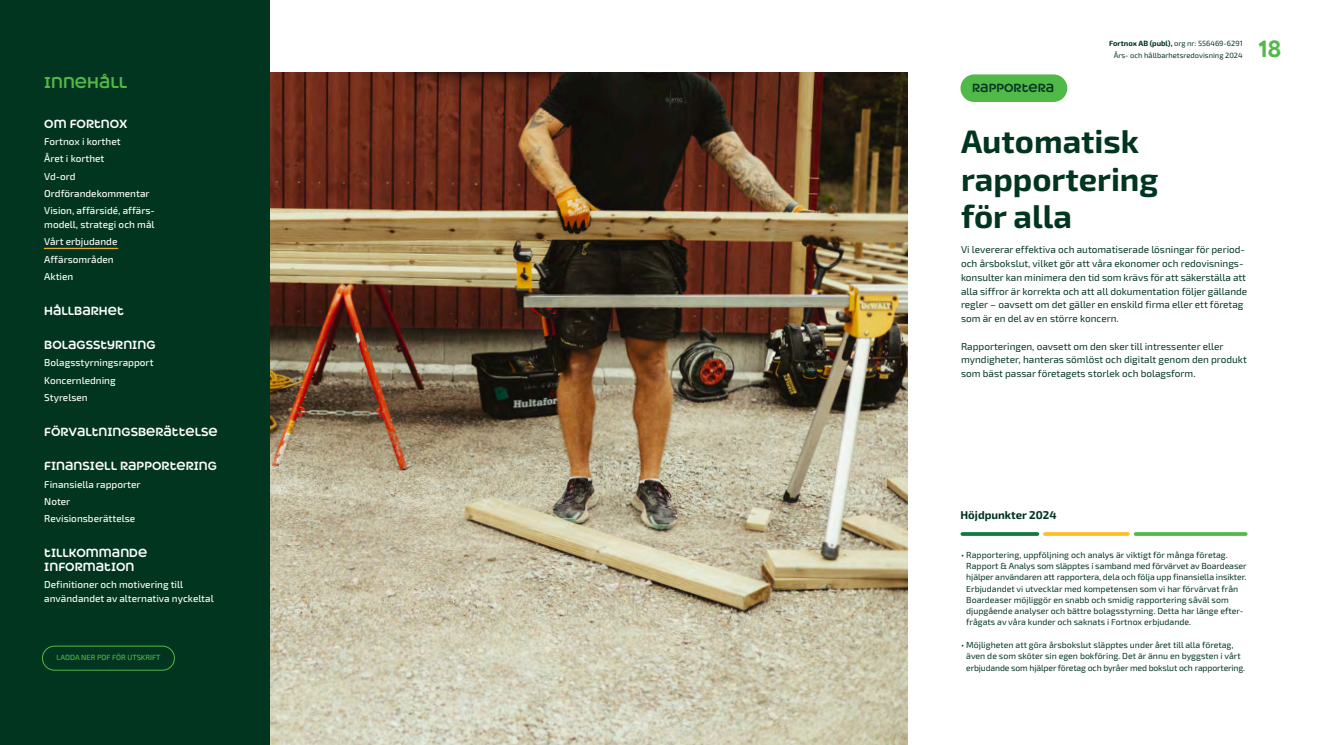
<style>
.page{position:relative;width:1322px;height:745px;background:#fff}
.page>*{position:absolute;margin:0;border:0;box-sizing:border-box;transform-origin:0 0}
.produktrubrik{font:700 32.5px/37.5px "Exo 2";color:#013520}
.t1{font:700 22.5px "Heavitas Neue";color:#51b948}
.t2{font:700 15px "Heavitas Neue";color:#51b948}
.t3{font:700 11.25px/13.8px "Heavitas Neue";color:#fff}
.FAKTA_RUBRIK{font:700 11.25px "Exo 2";color:#013520}
.t4{font:700 11.25px "Heavitas Neue";color:#013520}
.BRÖDTEXT{font:10px/13.8px "Exo 2";color:#013520}
.t5{font:500 10px/17.2px "Exo 2";color:#fff}
.FAKTA{font:8.75px/11.2px "Exo 2";color:#013520}
.t6{font:7.5px/11.2px "Exo 2";color:#013520;text-align:right}
.t7{font:500 7.5px "Exo 2";color:#51b948}
.s1{font-weight:700}
</style>
<div class="page">
<img style="left:269px;top:73px;width:638px;height:671px">
<div style="left:960px;top:74px;width:107px;height:28px;background:#51b948;border-radius:14px"></div>
<svg style="left:1135px;top:532px;width:110px;height:3px"></svg>
<svg style="left:1045px;top:532px;width:83px;height:3px"></svg>
<svg style="left:962px;top:532px;width:75px;height:3px"></svg>
<div style="left:0;top:0;width:269px;height:744px;background:#013520"></div>
<div style="left:42px;top:645px;width:133px;height:25px;border:1px solid #51b948;border-radius:12px"></div>
<hr style="left:44px;top:248px;width:74px;height:1px;background:#e6ad24">
<h3 class="t2" style="left:44px;top:73px;width:85px">INNEHÅLL</h3>
<p class="t3" style="left:44px;top:117px;width:85px">OM FORTNOX</p>
<p class="t5" style="left:44px;top:132px;width:112px">Fortnox i korthet<br>Året i korthet<br>Vd-ord<br>Ordförandekommentar<br>Vision, affärsidé, affärs-</p>
<p class="t5" style="left:44px;top:215px;width:112px">modell, strategi och mål<br>Vårt erbjudande<br>Affärsområden<br>Aktien</p>
<p class="t3" style="left:44px;top:303px;width:81px">HÅLLBARHET</p>
<p class="t3" style="left:44px;top:338px;width:113px">BOLAGSSTYRNING</p>
<p class="t5" style="left:44px;top:353px;width:111px">Bolagsstyrningsrapport<br>Koncernledning<br>Styrelsen</p>
<p class="t3" style="left:44px;top:424px;width:175px">FÖRVALTNINGSBERÄTTELSE</p>
<p class="t3" style="left:44px;top:459px;width:174px">FINANSIELL RAPPORTERING</p>
<p class="t5" style="left:44px;top:475px;width:98px">Finansiella rapporter<br>Noter<br>Revisionsberättelse</p>
<p class="t3" style="left:44px;top:545px;width:104px">TILLKOMMANDE<br>INFORMATION</p>
<p class="t5" style="left:44px;top:576px;width:171px;line-height:13.8px">Definitioner och motivering till användandet av alternativa nyckeltal</p>
<p class="t7" style="left:56px;top:652px;width:106px">LADDA NER PDF FÖR UTSKRIFT</p>
<p class="t4" style="left:972px;top:81px;width:84px">RAPPORTERA</p>
<p class="t6" style="left:1109px;top:38px;width:135px"><span class="s1">Fortnox AB (publ),</span> org nr: 556469-6291<br>Års- och hållbarhetsredovisning 2024</p>
<h2 class="t1" style="left:1258px;top:35px;width:24px">18</h2>
<p class="produktrubrik" style="left:961px;top:121px;width:199px">Automatisk rapportering för alla</p>
<p class="BRÖDTEXT" style="left:961px;top:242px;width:288px">Vi levererar effektiva och automatiserade lösningar för period&shy;och årsbokslut, vilket gör att våra ekonomer och redovisnings&shy;konsulter kan minimera den tid som krävs för att säkerställa att alla siffror är korrekta och att all dokumentation följer gällande regler – oavsett om det gäller en enskild firma eller ett företag som är en del av en större koncern.</p>
<p class="BRÖDTEXT" style="left:961px;top:338px;width:287px">Rapporteringen, oavsett om den sker till intressenter eller myndigheter, hanteras sömlöst och digitalt genom den produkt som bäst passar företagets storlek och bolagsform.</p>
<p class="FAKTA_RUBRIK" style="left:960px;top:506px;width:98px">Höjdpunkter 2024</p>
<p class="FAKTA" style="left:966px;top:548px;width:282px;text-indent:-5px">• Rapportering, uppföljning och analys är viktigt för många företag.<br>Rapport &amp; Analys som släpptes i samband med förvärvet av Boardeaser hjälper användaren att rapportera, dela och följa upp finansiella insikter.<br>Erbjudandet vi utvecklar med kompetensen som vi har förvärvat från Boardeaser möjliggör en snabb och smidig rapportering såväl som djupgående analyser och bättre bolagsstyrning. Detta har länge efter&shy;frågats av våra kunder och saknats i Fortnox erbjudande.</p>
<p class="FAKTA" style="left:966px;top:638px;width:280px;text-indent:-5px">• Möjligheten att göra årsbokslut släpptes under året till alla företag, även de som sköter sin egen bokföring. Det är ännu en byggsten i vårt erbjudande som hjälper företag och byråer med bokslut och rapportering.</p>
</div>
